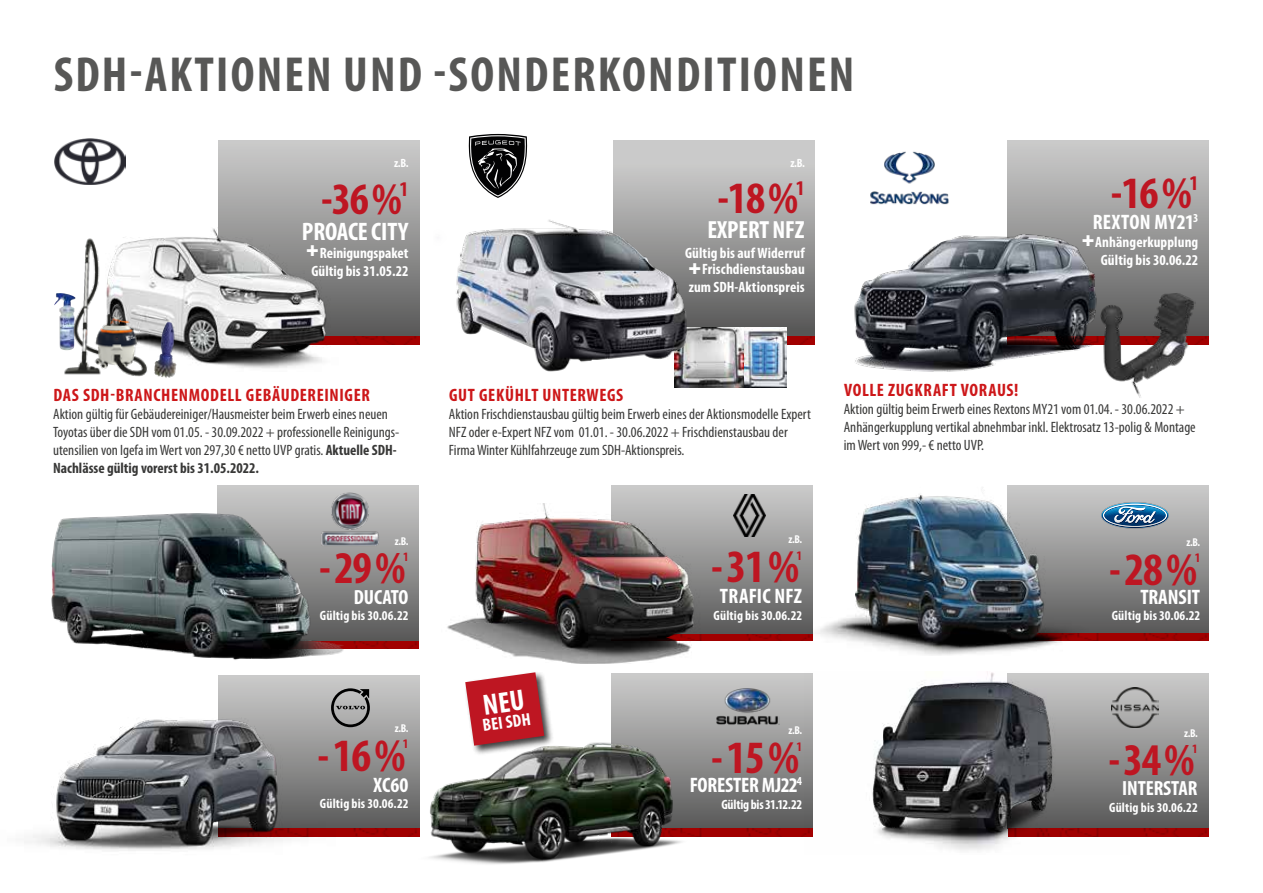
<style>
.page{position:relative;width:1263px;height:893px;background:#fff}
.page>*{position:absolute;margin:0;border:0;box-sizing:border-box;transform-origin:0 0}
.t1{font:700 condensed 49.5px "Myriad Pro";letter-spacing:.045em;color:#575756}
.t2{font:700 condensed 46.5px "Myriad Pro";letter-spacing:-.025em;color:#be1622}
.t3{font:700 condensed 45.45px "Myriad Pro";color:#be1622}
.t4{font:700 condensed 45px "Myriad Pro";color:#be1622}
.t5{font:700 condensed 25.35px "Myriad Pro";letter-spacing:-.005em;color:#fff}
.t6{font:700 condensed 24.9px "Myriad Pro";letter-spacing:-.005em;color:#fff}
.t7{font:700 condensed 21px "Myriad Pro";color:#fff}
.t8{font:700 condensed 20.55px "Myriad Pro";letter-spacing:-.005em;color:#fff}
.t9{font:700 condensed 18px "Myriad Pro";letter-spacing:.035em;color:#cd1719}
.t10{font:700 condensed 17.7px "Myriad Pro";color:#fff}
.t11{font:condensed 15px/18px "Myriad Pro";color:#383837}
.t12{font:700 condensed 15px/18px "Myriad Pro";letter-spacing:.005em;color:#fff;text-align:center}
.t13{font:700 condensed 13.5px "Myriad Pro";letter-spacing:.01em;color:#fff}
.t14{font:700 condensed 13.5px "Myriad Pro";letter-spacing:-.015em;color:#fff}
.t15{font:700 condensed 13.05px "Myriad Pro";color:#be1622}
.t16{font:700 condensed 12.9px "Myriad Pro";color:#be1622}
.t17{font:700 condensed 12px "Myriad Pro";color:#fff}
.t18{font:700 condensed 11.4px "Myriad Pro";color:#fff}
.s1{font-weight:700}
.s2{font-size:45.45px}
</style>
<div class="page">
<img style="left:1130px;top:828px;width:79px;height:8px">
<img style="left:714px;top:828px;width:91px;height:8px">
<img style="left:336px;top:830px;width:51px;height:6px">
<div style="left:1008px;top:673px;width:201px;height:155px;background:linear-gradient(to bottom,#cccccb,#5b5b5b)"></div>
<img style="left:786px;top:335px;width:28px;height:10px">
<img style="left:346px;top:335px;width:73px;height:10px">
<div style="left:1008px;top:141px;width:201px;height:194px;background:linear-gradient(to bottom,#cdcdcd,#5b5b5b)"></div>
<div style="left:614px;top:141px;width:200px;height:194px;background:linear-gradient(to bottom,#d5d5d5,#5f5e5e)"></div>
<div style="left:218px;top:675px;width:201px;height:155px;background:linear-gradient(to bottom,#cdcdcd,#5b5b5b)"></div>
<img style="left:870px;top:151px;width:79px;height:54px">
<div style="left:611px;top:673px;width:201px;height:155px;background:linear-gradient(to bottom,#cecdcd,#5b5b5b)"></div>
<img style="left:716px;top:674px;width:63px;height:64px">
<img style="left:734px;top:633px;width:71px;height:7px">
<img style="left:1098px;top:633px;width:111px;height:7px">
<img style="left:358px;top:640px;width:61px;height:8px">
<div style="left:611px;top:486px;width:201px;height:147px;background:linear-gradient(to bottom,#cdcdcc,#5b5b5a)"></div>
<img style="left:447px;top:503px;width:287px;height:161px">
<img style="left:854px;top:205px;width:260px;height:167px">
<img style="left:1099px;top:291px;width:97px;height:107px">
<svg style="left:469px;top:134px;width:58px;height:51px"></svg>
<div style="left:217px;top:485px;width:202px;height:155px;background:linear-gradient(to bottom,#cecdcd,#5b5b5b)"></div>
<div style="left:218px;top:141px;width:201px;height:194px;background:linear-gradient(to bottom,#cdcdcd,#5b5b5b)"></div>
<div style="left:1008px;top:485px;width:201px;height:148px;background:linear-gradient(to bottom,#cececd,#5b5b5b)"></div>
<img style="left:805px;top:485px;width:293px;height:170px">
<img style="left:805px;top:672px;width:325px;height:179px">
<div style="left:1101px;top:502px;width:68px;height:27px;background:#979798;border-radius:50%"></div>
<svg style="left:1101px;top:502px;width:68px;height:26px"></svg>
<svg style="left:1101px;top:503px;width:67px;height:25px"></svg>
<img style="left:24px;top:712px;width:312px;height:139px">
<img style="left:358px;top:490px;width:25px;height:59px">
<img style="left:51px;top:485px;width:307px;height:227px">
<img style="left:387px;top:690px;width:327px;height:174px">
<img style="left:209px;top:211px;width:137px;height:158px">
<div style="left:464px;top:671px;width:90px;height:85px;background:#000;opacity:.75"></div>
<img style="left:714px;top:328px;width:72px;height:59px">
<img style="left:456px;top:185px;width:258px;height:203px">
<img style="left:54px;top:138px;width:71px;height:46px">
<img style="left:1111px;top:688px;width:47px;height:39px">
<img style="left:54px;top:237px;width:155px;height:141px">
<img style="left:154px;top:322px;width:14px;height:53px">
<svg style="left:331px;top:688px;width:39px;height:39px"></svg>
<img style="left:734px;top:494px;width:32px;height:42px">
<svg style="left:1083px;top:235px;width:11px;height:11px"></svg>
<svg style="left:689px;top:263px;width:11px;height:11px"></svg>
<svg style="left:307px;top:245px;width:11px;height:11px"></svg>
<svg style="left:465px;top:672px;width:79px;height:74px"></svg>
<h1 class="t1" style="left:54px;top:44px;width:802px">SDH-AKTIONEN UND -SONDERKONDITIONEN</h1>
<p class="t17" style="left:394px;top:156px;width:16px">z.B.</p>
<h3 class="t4" style="left:321px;top:171px;width:89px">-36%<sup>1</sup></h3>
<h3 class="t5" style="left:302px;top:215px;width:108px">PROACE CITY</h3>
<p class="t12" style="left:312px;top:243px;width:98px">Reinigungspaket<br>Gültig bis 31.05.22</p>
<p class="t17" style="left:790px;top:155px;width:16px">z.B.</p>
<h3 class="t4" style="left:717px;top:170px;width:89px">-18%<sup>1</sup></h3>
<h3 class="t6" style="left:707px;top:214px;width:99px">EXPERT NFZ</h3>
<p class="t12" style="left:685px;top:244px;width:121px;line-height:16.5px;text-align:right">Gültig bis auf Widerruf<br>Frischdienstausbau</p>
<p class="t12" style="left:689px;top:278px;width:118px">zum SDH-Aktionspreis</p>
<h3 class="t4" style="left:1111px;top:165px;width:89px">-16%<sup>1</sup></h3>
<h3 class="t7" style="left:1093px;top:209px;width:107px">REXTON MY21<sup>3</sup></h3>
<p class="t12" style="left:1095px;top:233px;width:105px">Anhängerkupplung<br>Gültig bis 30.06.22</p>
<p class="t9" style="left:53px;top:383px;width:318px">DAS SDH-BRANCHENMODELL GEBÄUDEREINIGER</p>
<p class="t11" style="left:53px;top:404px;width:348px">Aktion gültig für Gebäudereiniger/Hausmeister beim Erwerb eines neuen Toyotas über die SDH vom 01.05. - 30.09.2022 + professionelle Reinigungs&shy;utensilien von Igefa im Wert von 297,30 € netto UVP gratis. <span class="s1">Aktuelle SDH-Nachlässe gültig vorerst bis 31.05.2022.</span></p>
<p class="t18" style="left:395px;top:534px;width:15px">z.B.</p>
<h3 class="t3" style="left:319px;top:540px;width:88px">-29%</h3>
<p class="t16" style="left:403px;top:549px;width:7px">1</p>
<h3 class="t8" style="left:354px;top:584px;width:56px">DUCATO</h3>
<p class="t13" style="left:320px;top:607px;width:90px">Gültig bis 30.06.22</p>
<p class="t18" style="left:395px;top:721px;width:15px">z.B.</p>
<h2 class="t2" style="left:318px;top:726px;width:89px"><span class="s2">-</span>16%</h2>
<p class="t15" style="left:403px;top:736px;width:7px">1</p>
<h3 class="t7" style="left:374px;top:772px;width:36px">XC60</h3>
<p class="t13" style="left:320px;top:795px;width:90px">Gültig bis 30.06.22</p>
<p class="t9" style="left:449px;top:383px;width:176px">GUT GEKÜHLT UNTERWEGS</p>
<p class="t11" style="left:449px;top:404px;width:363px">Aktion Frischdienstausbau gültig beim Erwerb eines der Aktionsmodelle Expert<br>NFZ oder e-Expert NFZ vom 01.01. - 30.06.2022 + Frischdienstausbau der<br>Firma Winter Kühlfahrzeuge zum SDH-Aktionspreis.</p>
<p class="t18" style="left:788px;top:532px;width:15px">z.B.</p>
<h2 class="t2" style="left:711px;top:538px;width:89px"><span class="s2">-</span>31%</h2>
<p class="t15" style="left:797px;top:547px;width:7px">1</p>
<h3 class="t7" style="left:720px;top:583px;width:83px">TRAFIC NFZ</h3>
<p class="t13" style="left:714px;top:607px;width:90px">Gültig bis 30.06.22</p>
<p class="t9" style="left:844px;top:379px;width:176px">VOLLE ZUGKRAFT VORAUS!</p>
<p class="t11" style="left:844px;top:400px;width:353px">Aktion gültig beim Erwerb eines Rextons MY21 vom 01.04. - 30.06.2022 +<br>Anhängerkupplung vertikal abnehmbar inkl. Elektrosatz 13-polig &amp; Montage im Wert von 999,- € netto UVP.</p>
<p class="t18" style="left:1186px;top:535px;width:15px">z.B.</p>
<h2 class="t2" style="left:1109px;top:540px;width:89px"><span class="s2">-</span>28%</h2>
<p class="t15" style="left:1195px;top:550px;width:7px">1</p>
<h3 class="t7" style="left:1140px;top:583px;width:61px">TRANSIT</h3>
<p class="t13" style="left:1112px;top:607px;width:90px">Gültig bis 30.06.22</p>
<p class="t10" style="left:481px;top:714px;width:50px;rotate:-8deg">BEI SDH</p>
<p class="t18" style="left:788px;top:723px;width:15px">z.B.</p>
<h2 class="t2" style="left:711px;top:729px;width:89px"><span class="s2">-</span>15%</h2>
<p class="t15" style="left:797px;top:738px;width:7px">1</p>
<h3 class="t7" style="left:690px;top:772px;width:114px">FORESTER MJ22<sup>4</sup></h3>
<p class="t14" style="left:721px;top:796px;width:82px">Gültig bis 31.12.22</p>
<p class="t18" style="left:1184px;top:726px;width:15px">z.B.</p>
<h3 class="t3" style="left:1108px;top:731px;width:88px">-34%</h3>
<p class="t16" style="left:1192px;top:740px;width:7px">1</p>
<h3 class="t8" style="left:1122px;top:776px;width:77px">INTERSTAR</h3>
<p class="t13" style="left:1109px;top:799px;width:90px">Gültig bis 30.06.22</p>
</div>
